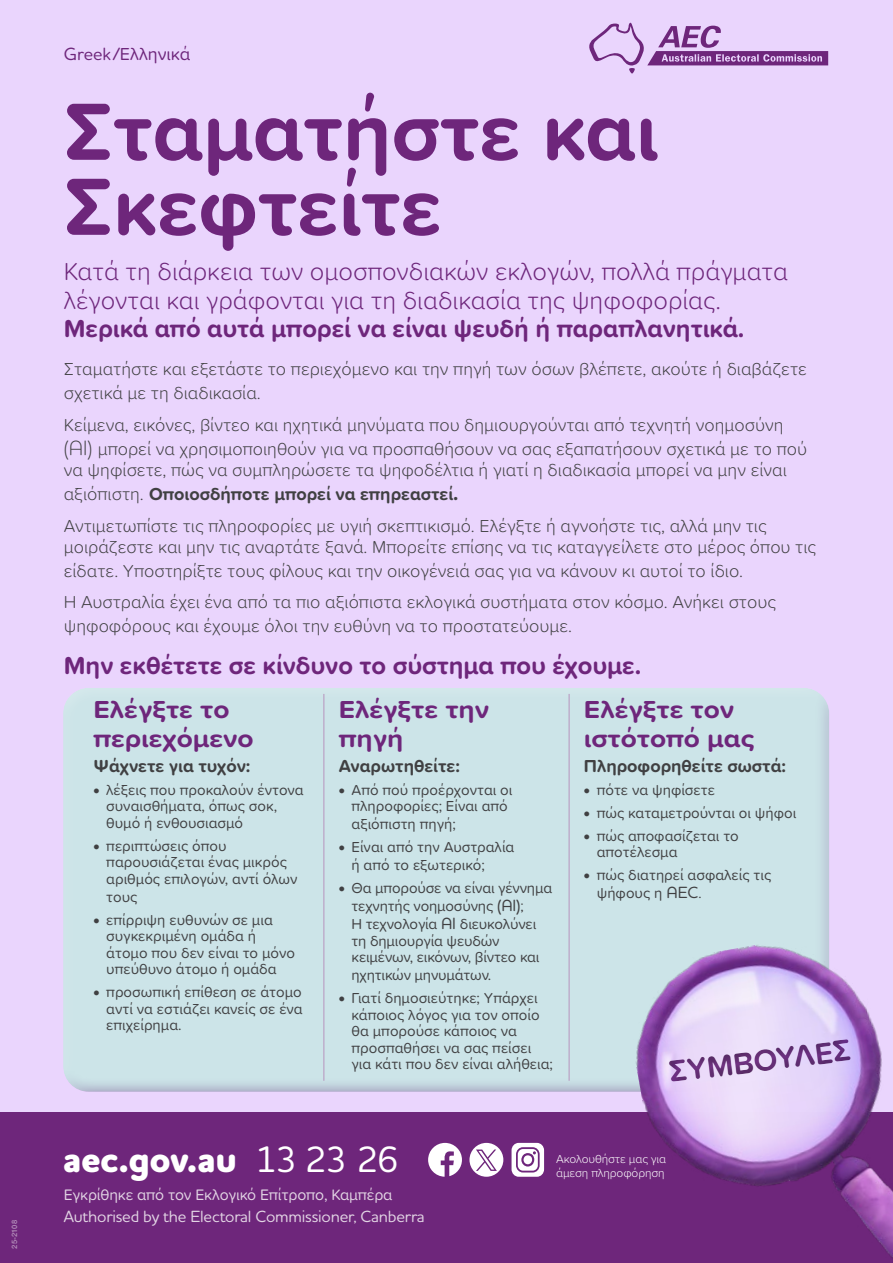
<style>
.page{position:relative;width:893px;height:1263px;background:#ead5fd}
.page>*{position:absolute;margin:0;border:0;box-sizing:border-box;transform-origin:0 0}
.t1{font:700 84px/75px "Proxima Soft";color:#6e267b}
.t2{font:800 37.35px "Houschka Rounded";letter-spacing:-.01em;color:#fff}
.t3{font:700 31.5px "Proxima Soft";color:#6e267b}
.t4{font:300 25.5px/28.5px "Proxima Soft";color:#6e267b}
.t5{font:700 25.5px "Proxima Soft";color:#6e267b}
.t6{font:700 25.5px/28.5px "Proxima Soft";color:#6e267b;scale:1.1 1}
.t7{font:300 18px/24px "Proxima Soft";color:#404042}
.t8{font:700 18px "Proxima Soft";color:#404042}
.t9{font:18px "Proxima Soft";color:#6e267b}
.t10{font:500 16.5px "Houschka Rounded";letter-spacing:-.01em;color:#e2d4e4}
.t11{font:15.75px "Proxima Soft";letter-spacing:-.01em;color:#e2d4e4}
.t12{font:15px/16.5px "Proxima Soft";color:#404042}
.t13{font:300 12px/13.5px "Proxima Soft";letter-spacing:-.01em;color:#fff}
.t14{font:500 7.5px "Helvetica Neue LT Std";letter-spacing:.02em;color:#b793bd}
.s1{font-family:"Houschka Rounded";font-weight:500}
.s2{font-family:"Houschka Rounded";font-size:21px}
.s3{font-weight:700}
.s4{font-family:"Houschka Rounded";font-weight:700;font-size:21px}
.s5{font-family:"Houschka Rounded";font-weight:500;font-size:12px}
.s6{font-family:"Houschka Rounded";font-weight:500;font-size:16.5px}
.s7{font-weight:500}
</style>
<div class="page">
<svg style="left:589px;top:22px;width:239px;height:52px"></svg>
<div style="left:0;top:1112px;width:893px;height:151px;background:#6e267b"></div>
<svg style="left:512px;top:1143px;width:32px;height:34px"></svg>
<svg style="left:428px;top:1143px;width:34px;height:34px"></svg>
<svg style="left:469px;top:1143px;width:34px;height:34px"></svg>
<div style="left:53px;top:688px;width:789px;height:406px;background:#cce4e8"></div>
<hr style="left:323px;top:694px;width:1px;height:387px;background:#b793bd">
<hr style="left:569px;top:694px;width:1px;height:387px;background:#b793bd">
<img style="left:619px;top:921px;width:274px;height:337px">
<svg style="left:652px;top:1018px;width:216px;height:85px;background:#d9c5ee"></svg>
<p class="t14" style="left:10px;top:1249px;width:30px;rotate:-90deg">25-2108</p>
<p class="t9" style="left:64px;top:41px;width:128px"><span class="s1">Greek /</span>Ελληνικά</p>
<h1 class="t1" style="left:64px;top:91px;width:596px">Σταματήστε και<br>Σκεφτείτε</h1>
<h3 class="t4" style="left:64px;top:256px;width:726px">Κατά τη διάρκεια των ομοσπονδιακών εκλογών, πολλά πράγματα λέγονται και γράφονται για τη διαδικασία της ψηφοφορίας.</h3>
<h3 class="t5" style="left:64px;top:310px;width:682px">Μερικά από αυτά μπορεί να είναι ψευδή ή παραπλανητικά.</h3>
<p class="t7" style="left:64px;top:356px;width:745px">Σταματήστε και εξετάστε το περιεχόμενο και την πηγή των όσων βλέπετε, ακούτε ή διαβάζετε σχετικά με τη διαδικασία.</p>
<p class="t7" style="left:64px;top:412px;width:745px">Κείμενα, εικόνες, βίντεο και ηχητικά μηνύματα που δημιουργούνται από τεχνητή νοημοσύνη <span class="s2">(AI)</span> μπορεί να χρησιμοποιηθούν για να προσπαθήσουν να σας εξαπατήσουν σχετικά με το πού</p>
<p class="t7" style="left:64px;top:457px;width:724px">να ψηφίσετε, πώς να συμπληρώσετε τα ψηφοδέλτια ή γιατί η διαδικασία μπορεί να μην είναι αξιόπιστη. <span class="s3">Οποιοσδήποτε μπορεί να επηρεαστεί</span><span class="s4">.</span></p>
<p class="t7" style="left:64px;top:514px;width:754px;line-height:21px">Αντιμετωπίστε τις πληροφορίες με υγιή σκεπτικισμό. Ελέγξτε ή αγνοήστε τις, αλλά μην τις μοιράζεστε και μην τις αναρτάτε ξανά. Μπορείτε επίσης να τις καταγγείλετε στο μέρος όπου τις</p>
<p class="t7" style="left:64px;top:554px;width:714px;line-height:31.7px">είδατε. Υποστηρίξτε τους φίλους και την οικογένειά σας για να κάνουν κι αυτοί το ίδιο.<br>Η Αυστραλία έχει ένα από τα πιο αξιόπιστα εκλογικά συστήματα στον κόσμο. Ανήκει στους</p>
<p class="t7" style="left:64px;top:613px;width:510px">ψηφοφόρους και έχουμε όλοι την ευθύνη να το προστατεύουμε.</p>
<h3 class="t5" style="left:64px;top:646px;width:579px">Μην εκθέτετε σε κίνδυνο το σύστημα που έχουμε.</h3>
<h3 class="t6" style="left:94px;top:695px;width:147px">Ελέγξτε το περιεχόμενο</h3>
<p class="t8" style="left:94px;top:752px;width:158px">Ψάχνετε για τυχόν:</p>
<p class="t12" style="left:106px;top:781px;width:199px;text-indent:-13px"><span class="s5">•</span> λέξεις που προκαλούν έντονα συναισθήματα, όπως σοκ, θυμό ή ενθουσιασμό</p>
<p class="t12" style="left:106px;top:837px;width:193px;text-indent:-13px"><span class="s5">•</span> περιπτώσεις όπου παρουσιάζεται ένας μικρός αριθμός επιλογών, αντί όλων</p>
<p class="t12" style="left:106px;top:888px;width:33px">τους</p>
<p class="t12" style="left:106px;top:911px;width:190px;text-indent:-13px"><span class="s5">•</span> επίρριψη ευθυνών σε μια συγκεκριμένη ομάδα ή άτομο που δεν είναι το μόνο υπεύθυνο άτομο ή ομάδα</p>
<p class="t12" style="left:106px;top:983px;width:198px;text-align:justify;text-indent:-13px"><span class="s5">•</span> προσωπική επίθεση σε άτομο αντί να εστιάζει κανείς σε ένα επιχείρημα.</p>
<h3 class="t6" style="left:339px;top:695px;width:138px">Ελέγξτε την πηγή</h3>
<p class="t8" style="left:339px;top:752px;width:123px">Αναρωτηθείτε:</p>
<p class="t12" style="left:339px;top:781px;width:175px;text-align:center"><span class="s5">•</span> Από πού προέρχονται οι πληροφορίες; Είναι από</p>
<p class="t12" style="left:351px;top:815px;width:106px">αξιόπιστη πηγή;</p>
<p class="t12" style="left:351px;top:837px;width:164px;line-height:18px;text-indent:-13px"><span class="s5">•</span> Είναι από την Αυστραλία ή από το εξωτερικό;</p>
<p class="t12" style="left:351px;top:878px;width:202px;line-height:18px;text-indent:-13px"><span class="s5">•</span> Θα μπορούσε να είναι γέννημα τεχνητής νοημοσύνης <span class="s6">(AI);<br></span>Η τεχνολογία <span class="s6">AI</span> διευκολύνει</p>
<p class="t12" style="left:352px;top:932px;width:189px">τη δημιουργία ψευδών κειμένων, εικόνων, βίντεο και</p>
<p class="t12" style="left:352px;top:966px;width:141px">ηχητικών μηνυμάτων.</p>
<p class="t12" style="left:351px;top:989px;width:203px;text-indent:-13px"><span class="s5">•</span> Γιατί δημοσιεύτηκε; Υπάρχει κάποιος λόγος για τον οποίο θα μπορούσε κάποιος να προσπαθήσει να σας πείσει για κάτι που δεν είναι αλήθεια;</p>
<h3 class="t6" style="left:584px;top:695px;width:157px">Ελέγξτε τον ιστότοπό μας</h3>
<p class="t8" style="left:584px;top:752px;width:204px">Πληροφορηθείτε σωστά:</p>
<p class="t12" style="left:584px;top:781px;width:132px"><span class="s5">•</span> πότε να ψηφίσετε</p>
<p class="t12" style="left:584px;top:804px;width:214px"><span class="s5">•</span> πώς καταμετρούνται οι ψήφοι</p>
<p class="t12" style="left:597px;top:827px;width:144px;text-indent:-13px"><span class="s5">•</span> πώς αποφασίζεται το αποτέλεσμα</p>
<p class="t12" style="left:597px;top:865px;width:176px;line-height:18px;text-indent:-13px"><span class="s5">•</span> πώς διατηρεί ασφαλείς τις ψήφους η <span class="s6">AEC.</span></p>
<h3 class="t3" style="left:666px;top:1048px;width:185px;rotate:-7deg">ΣΥΜΒΟΥΛΕΣ</h3>
<h2 class="t2" style="left:63px;top:1136px;width:338px">aec.gov.au <span class="s7">13 23 26</span></h2>
<p class="t13" style="left:556px;top:1152px;width:112px">Ακολουθήστε μας για άμεση πληροφόρηση</p>
<p class="t11" style="left:64px;top:1183px;width:330px">Εγκρίθηκε από τον Εκλογικό Επίτροπο, Καμπέρα</p>
<p class="t10" style="left:64px;top:1206px;width:362px">Authorised by the Electoral Commissioner, Canberra</p>
</div>
